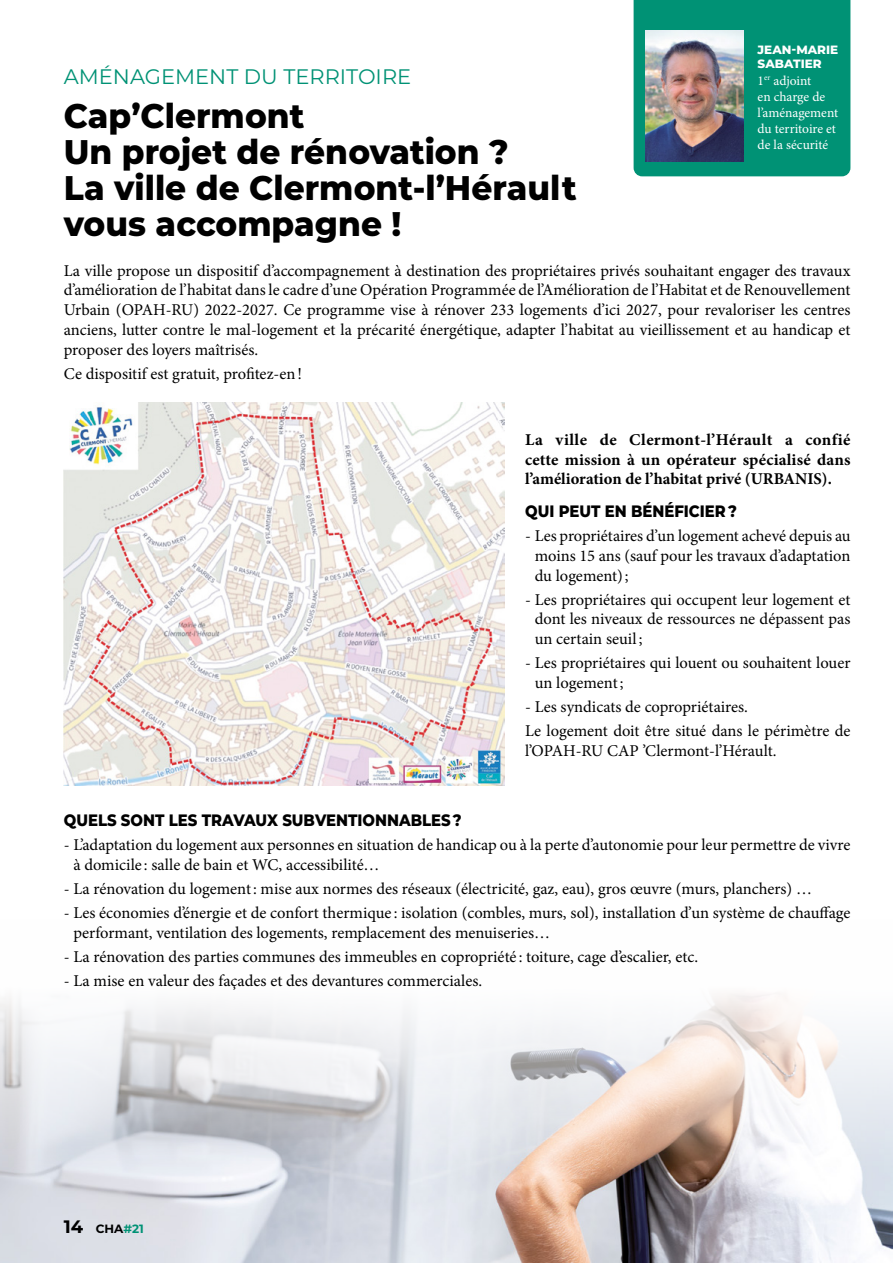
<style>
.page{position:relative;width:893px;height:1263px;background:#fff}
.page>*{position:absolute;margin:0;border:0;box-sizing:border-box;transform-origin:0 0}
.t1{font:800 34.2px/36.2px "Montserrat";color:#000;scale:.96 1}
.t2{font:21px "Montserrat";color:#009275}
.t3{font:16.5px/19.8px "Minion Pro";color:#000}
.t4{font:700 16.5px/19.8px "Minion Pro";color:#000;text-align:justify}
.t5{font:800 16.5px "Montserrat";color:#000;scale:.9 1}
.t6{font:13.5px/16.2px "Minion Pro";letter-spacing:-.005em;color:#fff}
.t7{font:800 12px/14.4px "Montserrat";color:#fff}
.t8{font:700 12px "Montserrat";color:#000}
.s1{font-size:18px}
.s2{color:#009275}
</style>
<div class="page">
<img style="left:0;top:994px;width:893px;height:269px">
<div style="left:634px;top:0;width:216px;height:176px;background:#009275"></div>
<img style="left:646px;top:30px;width:98px;height:131px">
<img style="left:64px;top:403px;width:441px;height:383px">
<p class="t2" style="left:64px;top:62px;width:349px">AMÉNAGEMENT DU TERRITOIRE</p>
<h1 class="t1" style="left:64px;top:95px;width:536px">Cap’Clermont<br>Un projet de rénovation ?<br>La ville de Clermont-l’Hérault vous accompagne !</h1>
<p class="t7" style="left:758px;top:42px;width:82px">JEAN-MARIE<br>SABATIER</p>
<p class="t6" style="left:758px;top:72px;width:82px">1<sup>er</sup> adjoint<br>en charge de l’aménagement du territoire et de la sécurité</p>
<p class="t3" style="left:64px;top:261px;width:788px;text-align:justify">La ville propose un dispositif d’accompagnement à destination des propriétaires privés souhaitant engager des travaux d’amélioration de l’habitat dans le cadre d’une Opération Programmée de l’Amélioration de l’Habitat et de Renouvellement Urbain (OPAH-RU) 2022-2027. Ce programme vise à rénover 233 logements d’ici 2027, pour revaloriser les centres anciens, lutter contre le mal-logement et la précarité énergétique, adapter l’habitat au vieillissement et au handicap et proposer des loyers maîtrisés.</p>
<p class="t3" style="left:64px;top:364px;width:240px">Ce dispositif est gratuit, profitez-en!</p>
<p class="t4" style="left:525px;top:429px;width:327px">La ville de Clermont-l’Hérault a confié cette mission à un opérateur spécialisé dans l’amélioration de l’habitat privé (URBANIS).</p>
<p class="t5" style="left:525px;top:499px;width:237px">QUI PEUT EN BÉNÉFICIER ?</p>
<p class="t3" style="left:535px;top:526px;width:317px;text-align:justify;text-indent:-10px">- Les propriétaires d’un logement achevé depuis au moins 15 ans (sauf pour les travaux d’adaptation du logement);</p>
<p class="t3" style="left:535px;top:589px;width:317px;text-align:justify;text-indent:-10px">- Les propriétaires qui occupent leur logement et dont les niveaux de ressources ne dépassent pas un certain seuil;</p>
<p class="t3" style="left:535px;top:653px;width:317px;text-indent:-10px">- Les propriétaires qui louent ou souhaitent louer un logement;</p>
<p class="t3" style="left:525px;top:695px;width:327px;line-height:24px">- Les syndicats de copropriétaires.<br>Le logement doit être situé dans le périmètre de</p>
<p class="t3" style="left:525px;top:741px;width:253px">l’OPAH-RU CAP ’Clermont-l’Hérault.</p>
<p class="t5" style="left:64px;top:808px;width:444px">QUELS SONT LES TRAVAUX SUBVENTIONNABLES ?</p>
<p class="t3" style="left:73px;top:835px;width:779px;text-indent:-10px">- L’adaptation du logement aux personnes en situation de handicap ou à la perte d’autonomie pour leur permettre de vivre à domicile : salle de bain et WC, accessibilité…</p>
<p class="t3" style="left:64px;top:878px;width:750px">- La rénovation du logement: mise aux normes des réseaux (électricité, gaz, eau), gros œuvre (murs, planchers) …</p>
<p class="t3" style="left:73px;top:903px;width:779px;text-indent:-10px">- Les économies d’énergie et de confort thermique : isolation (combles, murs, sol), installation d’un système de chauffage performant, ventilation des logements, remplacement des menuiseries…</p>
<p class="t3" style="left:64px;top:946px;width:636px">- La rénovation des parties communes des immeubles en copropriété : toiture, cage d’escalier, etc.</p>
<p class="t3" style="left:64px;top:970px;width:420px">- La mise en valeur des façades et des devantures commerciales.</p>
<p class="t8" style="left:64px;top:1220px;width:81px"><span class="s1">14</span> CHA<span class="s2">#21</span></p>
</div>
